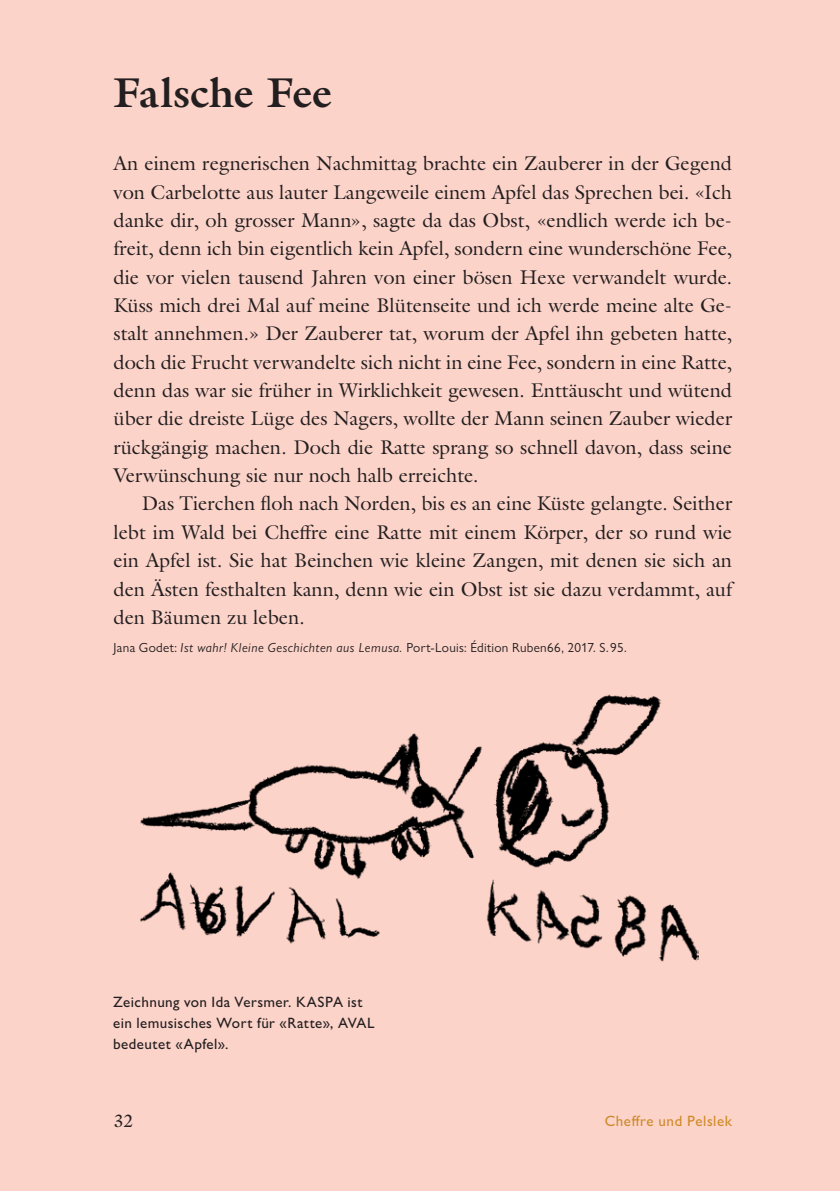
<style>
.page{position:relative;width:840px;height:1191px;background:#fff}
.page>*{position:absolute;margin:0;border:0;box-sizing:border-box;transform-origin:0 0}
.Titel{font:700 42px "Galliard Pro";letter-spacing:.005em;color:#231f20}
.Lauftext_stumpf{font:20px/28.4px "Galliard Pro";color:#231f20;text-align:justify}
.Lauftext{font:20px/28.4px "Galliard Pro";color:#231f20;text-align:justify}
.t1{font:18px "Galliard Pro";color:#231f20}
.Bildlegende{font:500 15px/21.2px "Gill Sans Nova";letter-spacing:.025em;color:#231f20}
.t2{font:500 15px "Gill Sans Nova";letter-spacing:.035em;color:#cf8b2b}
.Anmerkung_am_Textend{font:13.2px "Gill Sans Nova";letter-spacing:.02em;color:#231f20}
.s1{font-style:italic}
</style>
<div class="page">
<div style="left:0;top:0;width:839px;height:1191px;background:#fcd3c9"></div>
<img style="left:140px;top:694px;width:557px;height:268px">
<p class="Titel" style="left:113px;top:65px;width:219px">Falsche Fee</p>
<p class="Lauftext_stumpf" style="left:113px;top:149px;width:620px">An einem regnerischen Nachmittag brachte ein Zauberer in der Gegend von Carbelotte aus lauter Langeweile einem Apfel das Sprechen bei. «Ich danke dir, oh grosser Mann», sagte da das Obst, «endlich werde ich be&shy;freit, denn ich bin eigentlich kein Apfel, sondern eine wunderschöne Fee, die vor vielen tausend Jahren von einer bösen Hexe verwandelt wurde.<br>Küss mich drei Mal auf meine Blütenseite und ich werde meine alte Ge&shy;stalt annehmen.» Der Zauberer tat, worum der Apfel ihn gebeten hatte, doch die Frucht verwandelte sich nicht in eine Fee, sondern in eine Ratte, denn das war sie früher in Wirklichkeit gewesen. Enttäuscht und wütend über die dreiste Lüge des Nagers, wollte der Mann seinen Zauber wieder rückgängig machen. Doch die Ratte sprang so schnell davon, dass seine Verwünschung sie nur noch halb erreichte.</p>
<p class="Lauftext" style="left:113px;top:489px;width:620px;text-indent:28px">Das Tierchen floh nach Norden, bis es an eine Küste gelangte. Seither lebt im Wald bei Cheffre eine Ratte mit einem Körper, der so rund wie ein Apfel ist. Sie hat Beinchen wie kleine Zangen, mit denen sie sich an den Ästen festhalten kann, denn wie ein Obst ist sie dazu verdammt, auf den Bäumen zu leben.</p>
<p class="Anmerkung_am_Textend" style="left:113px;top:639px;width:514px">Jana Godet: <span class="s1">Ist wahr! Kleine Geschichten aus Lemusa.</span> Port-Louis: Édition Ruben66, 2017. S.95.</p>
<p class="Bildlegende" style="left:113px;top:990px;width:262px">Zeichnung von Ida Versmer. KASPA ist ein lemusisches Wort für «Ratte», AVAL bedeutet «Apfel».</p>
<p class="t1" style="left:113px;top:1108px;width:22px">32</p>
<p class="t2" style="left:604px;top:1111px;width:129px">Cheffre und Pelslek</p>
</div>
